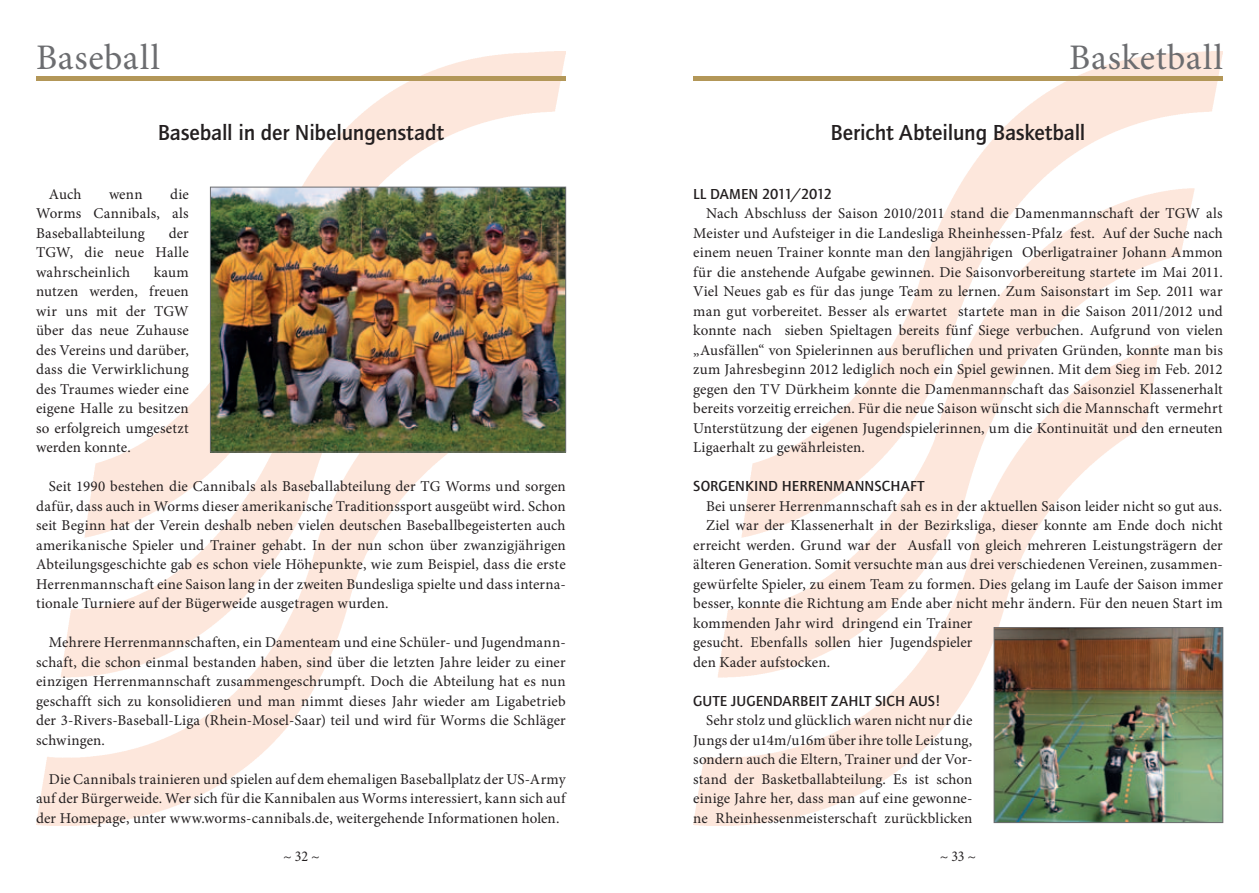
<style>
.page{position:relative;width:1259px;height:893px;background:#fff}
.page>*{position:absolute;margin:0;border:0;box-sizing:border-box;transform-origin:0 0}
.t1{font:36px "Minion Pro";letter-spacing:.015em;color:#6c6d70}
.t2{font:700 22.5px "Quay Itc T";letter-spacing:-.005em;color:#231f20}
.t3{font:15px/19.5px "Minion Pro";letter-spacing:.005em;color:#231f20;text-align:justify}
.t4{font:700 15px "Quay Itc T";color:#231f20}
.t5{font:condensed 15px "Minion Pro";color:#231f20}
</style>
<div class="page">
<img style="left:36px;top:52px;width:530px;height:774px">
<img style="left:693px;top:52px;width:529px;height:774px">
<hr style="left:36px;top:77px;width:530px;height:4px;background:#b39758">
<img style="left:212px;top:189px;width:352px;height:261px">
<div style="left:210px;top:187px;width:356px;height:265px;border:1px solid #6c6d70"></div>
<div style="left:693px;top:76px;width:529px;height:5px;background:#b39758"></div>
<img style="left:995px;top:629px;width:226px;height:192px">
<div style="left:993px;top:627px;width:230px;height:196px;border:1px solid #6c6d70"></div>
<h1 class="t1" style="left:36px;top:33px;width:125px">Baseball</h1>
<h2 class="t2" style="left:158px;top:119px;width:288px">Baseball in der Nibelungenstadt</h2>
<p class="t3" style="left:36px;top:184px;width:154px;text-indent:134px">die Worms Cannibals, als Baseballabteilung</p>
<p class="t3" style="left:49px;top:184px;width:34px">Auch</p>
<p class="t3" style="left:109px;top:184px;width:35px">wenn</p>
<p class="t3" style="left:36px;top:223px;width:154px;text-indent:133px">der TGW, die neue Halle wahrscheinlich</p>
<p class="t3" style="left:36px;top:262px;width:154px;text-indent:118px">kaum nutzen werden, freuen wir uns mit der TGW über das neue Zuhause des Vereins und darüber, dass die Verwirklichung des Traumes wieder eine eigene Halle zu besitzen so erfolgreich umgesetzt werden konnte.</p>
<p class="t3" style="left:36px;top:477px;width:531px;text-indent:13px">Seit 1990 bestehen die Cannibals als Baseballabteilung der TG Worms und sorgen dafür, dass auch in Worms dieser amerikanische Traditionssport ausgeübt wird. Schon seit Beginn hat der Verein deshalb neben vielen deutschen Baseballbegeisterten auch amerikanische Spieler und Trainer gehabt. In der nun schon über zwanzigjährigen Abteilungsgeschichte gab es schon viele Höhepunkte, wie zum Beispiel, dass die erste Herrenmannschaft eine Saison lang in der zweiten Bundesliga spielte und dass interna&shy;tionale Turniere auf der Bügerweide ausgetragen wurden.</p>
<p class="t3" style="left:36px;top:633px;width:531px;text-indent:13px">Mehrere Herrenmannschaften, ein Damenteam und eine Schüler- und Jugendmann&shy;schaft, die schon einmal bestanden haben, sind über die letzten Jahre leider zu einer einzigen Herrenmannschaft zusammengeschrumpft. Doch die Abteilung hat es nun geschafft sich zu konsolidieren und man nimmt dieses Jahr wieder am Ligabetrieb der 3-Rivers-Baseball-Liga (Rhein-Mosel-Saar) teil und wird für Worms die Schläger schwingen.</p>
<p class="t3" style="left:36px;top:769px;width:531px;text-indent:13px">Die Cannibals trainieren und spielen auf dem ehemaligen Baseballplatz der US-Army auf der Bürgerweide. Wer sich für die Kannibalen aus Worms interessiert, kann sich auf der Homepage, unter www.worms-cannibals.de, weitergehende Informationen holen.</p>
<h1 class="t1" style="left:1069px;top:33px;width:155px">Basketball</h1>
<h2 class="t2" style="left:830px;top:119px;width:256px">Bericht Abteilung Basketball</h2>
<p class="t4" style="left:693px;top:185px;width:140px">LL DAMEN 2011/2012</p>
<p class="t3" style="left:693px;top:204px;width:531px;text-indent:13px">Nach Abschluss der Saison 2010/2011 stand die Damenmannschaft der TGW als Meister und Aufsteiger in die Landesliga Rheinhessen-Pfalz fest. Auf der Suche nach einem neuen Trainer konnte man den langjährigen Oberligatrainer Johann Ammon für die anstehende Aufgabe gewinnen. Die Saisonvorbereitung startete im Mai 2011.<br>Viel Neues gab es für das junge Team zu lernen. Zum Saisonstart im Sep. 2011 war man gut vorbereitet. Besser als erwartet startete man in die Saison 2011/2012 und konnte nach sieben Spieltagen bereits fünf Siege verbuchen. Aufgrund von vielen „Ausfällen“ von Spielerinnen aus beruflichen und privaten Gründen, konnte man bis zum Jahresbeginn 2012 lediglich noch ein Spiel gewinnen. Mit dem Sieg im Feb. 2012 gegen den TV Dürkheim konnte die Damenmannschaft das Saisonziel Klassenerhalt bereits vorzeitig erreichen. Für die neue Saison wünscht sich die Mannschaft vermehrt Unterstützung der eigenen Jugendspielerinnen, um die Kontinuität und den erneuten Ligaerhalt zu gewährleisten.</p>
<p class="t4" style="left:693px;top:477px;width:233px">SORGENKIND HERRENMANNSCHAFT</p>
<p class="t3" style="left:706px;top:496px;width:518px">Bei unserer Herrenmannschaft sah es in der aktuellen Saison leider nicht so gut aus.</p>
<p class="t3" style="left:706px;top:516px;width:518px">Ziel war der Klassenerhalt in der Bezirksliga, dieser konnte am Ende doch nicht</p>
<p class="t3" style="left:693px;top:535px;width:531px">erreicht werden. Grund war der Ausfall von gleich mehreren Leistungsträgern der</p>
<p class="t3" style="left:693px;top:555px;width:531px">älteren Generation. Somit versuchte man aus drei verschiedenen Vereinen, zusammen-</p>
<p class="t3" style="left:693px;top:574px;width:531px">gewürfelte Spieler, zu einem Team zu formen. Dies gelang im Laufe der Saison immer</p>
<p class="t3" style="left:693px;top:594px;width:531px">besser, konnte die Richtung am Ende aber nicht mehr ändern. Für den neuen Start im</p>
<p class="t3" style="left:693px;top:613px;width:281px">kommenden Jahr wird dringend ein Trainer</p>
<p class="t3" style="left:693px;top:633px;width:281px">gesucht. Ebenfalls sollen hier Jugendspieler</p>
<p class="t3" style="left:693px;top:652px;width:138px">den Kader aufstocken.</p>
<p class="t4" style="left:693px;top:692px;width:249px">GUTE JUGENDARBEIT ZAHLT SICH AUS!</p>
<p class="t3" style="left:693px;top:711px;width:281px;text-indent:13px">Sehr stolz und glücklich waren nicht nur die Jungs der u14m/u16m über ihre tolle Leistung, sondern auch die Eltern, Trainer und der Vor&shy;stand der Basketballabteilung. Es ist schon einige Jahre her, dass man auf eine gewonne&shy;ne Rheinhessenmeisterschaft zurückblicken</p>
<p class="t5" style="left:283px;top:848px;width:38px">~ 32 ~</p>
<p class="t5" style="left:940px;top:848px;width:38px">~ 33 ~</p>
</div>
